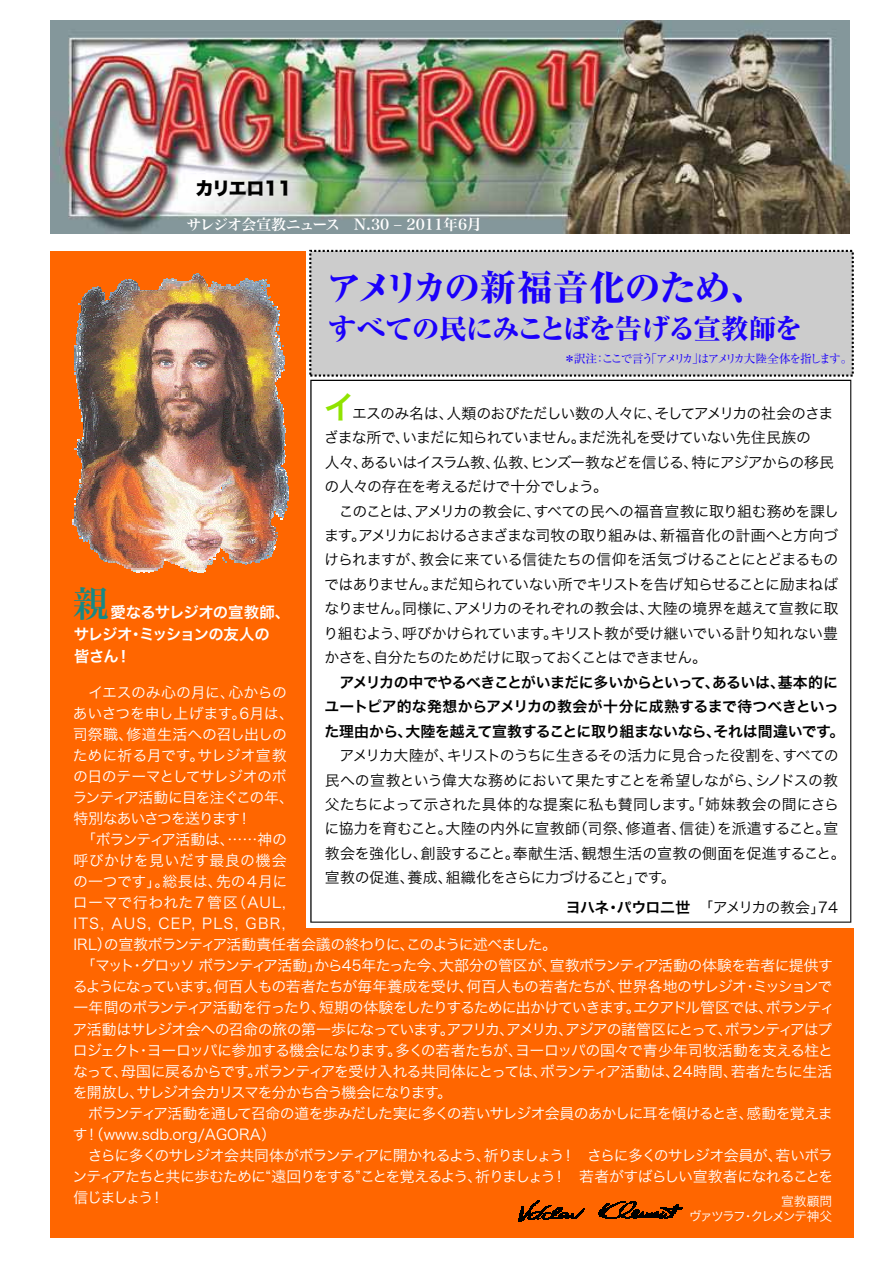
<style>
.page{position:relative;width:893px;height:1263px;background:#fff}
.page>*{position:absolute;margin:0;border:0;box-sizing:border-box;transform-origin:0 0}
.t1{font:800 36.15px "Ryumin Pro";letter-spacing:-.03em;color:#1b00fb}
.t2{font:35.55px "Hira Min Pro W6";color:#168986}
.t3{font:800 27.6px "Ryumin Pro";letter-spacing:-.055em;color:#1b00fb}
.t4{font:18px "Hira Kaku Std W8";letter-spacing:-.02em;color:#000}
.t5{font:15.45px/22px "Hira Kaku Pro W6";letter-spacing:-.05em;color:#fff}
.t6{font:14.85px/21px "Hira Kaku Pro W3";letter-spacing:-.045em;color:#fff}
.t7{font:14.85px/24.5px "Hira Kaku Pro W3";letter-spacing:-.035em;color:#000}
.t8{font:14.85px/24.5px "Hira Kaku Pro W3";letter-spacing:-.015em;color:#000}
.t9{font:14.85px/24.5px "Hira Kaku Pro W6";letter-spacing:-.025em;color:#000;text-align:center}
.t10{font:14.85px "Hira Min Pro W6";letter-spacing:-.015em;color:#fff}
.t11{font:14.85px "Hira Kaku Pro W3";letter-spacing:-.06em;color:#000}
.t12{font:12.75px/15.3px "Hira Kaku Pro W3";letter-spacing:-.12em;color:#fff;text-align:right}
.t13{font:11.7px "Ryumin Pro";letter-spacing:-.15em;color:#1b00fb}
.s1{font-family:"Hira Kaku Pro W6";font-size:31.95px;color:#90e300}
.s2{font-family:"Hira Kaku Pro W6"}
</style>
<div class="page">
<img style="left:50px;top:21px;width:799px;height:213px">
<svg style="left:310px;top:380px;width:541px;height:543px"></svg>
<div style="left:51px;top:251px;width:255px;height:680px;background:#f60"></div>
<div style="left:309px;top:250px;width:544px;height:127px;background:#ccc;border:2px dashed #000"></div>
<img style="left:160px;top:283px;width:3px;height:6px">
<img style="left:139px;top:290px;width:24px;height:1px">
<img style="left:139px;top:291px;width:24px;height:1px">
<img style="left:139px;top:292px;width:24px;height:2px">
<img style="left:139px;top:294px;width:24px;height:1px">
<img style="left:139px;top:295px;width:129px;height:5px">
<img style="left:139px;top:296px;width:24px;height:1px">
<img style="left:139px;top:298px;width:24px;height:1px">
<img style="left:163px;top:273px;width:107px;height:26px">
<img style="left:139px;top:300px;width:130px;height:1px">
<svg style="left:81px;top:280px;width:58px;height:22px"></svg>
<img style="left:106px;top:301px;width:166px;height:1px">
<img style="left:81px;top:302px;width:191px;height:6px">
<img style="left:79px;top:303px;width:194px;height:1px">
<img style="left:81px;top:308px;width:193px;height:3px">
<img style="left:81px;top:311px;width:199px;height:4px">
<img style="left:80px;top:313px;width:199px;height:5px">
<svg style="left:274px;top:307px;width:6px;height:7px"></svg>
<img style="left:82px;top:318px;width:197px;height:1px">
<img style="left:81px;top:320px;width:198px;height:1px">
<img style="left:81px;top:321px;width:195px;height:1px">
<img style="left:81px;top:322px;width:197px;height:2px">
<img style="left:81px;top:324px;width:197px;height:2px">
<img style="left:81px;top:326px;width:194px;height:2px">
<img style="left:82px;top:328px;width:193px;height:4px">
<img style="left:81px;top:329px;width:194px;height:1px">
<svg style="left:78px;top:318px;width:3px;height:16px"></svg>
<img style="left:80px;top:332px;width:194px;height:2px">
<img style="left:77px;top:334px;width:198px;height:6px">
<img style="left:80px;top:340px;width:195px;height:2px">
<img style="left:80px;top:342px;width:194px;height:1px">
<img style="left:80px;top:343px;width:195px;height:2px">
<img style="left:80px;top:345px;width:195px;height:1px">
<img style="left:80px;top:346px;width:195px;height:2px">
<svg style="left:75px;top:340px;width:5px;height:9px"></svg>
<img style="left:81px;top:348px;width:194px;height:1px">
<svg style="left:275px;top:325px;width:8px;height:24px"></svg>
<img style="left:75px;top:349px;width:205px;height:2px">
<img style="left:75px;top:351px;width:207px;height:4px">
<img style="left:75px;top:355px;width:204px;height:1px">
<img style="left:80px;top:356px;width:200px;height:1px">
<img style="left:81px;top:357px;width:198px;height:1px">
<img style="left:75px;top:358px;width:205px;height:1px">
<img style="left:75px;top:359px;width:205px;height:2px">
<img style="left:75px;top:361px;width:205px;height:7px">
<img style="left:78px;top:364px;width:202px;height:1px">
<img style="left:75px;top:368px;width:205px;height:2px">
<svg style="left:280px;top:355px;width:4px;height:15px"></svg>
<img style="left:77px;top:370px;width:205px;height:2px">
<img style="left:75px;top:372px;width:206px;height:3px">
<img style="left:77px;top:375px;width:203px;height:5px">
<img style="left:77px;top:380px;width:199px;height:9px">
<img style="left:79px;top:389px;width:197px;height:8px">
<img style="left:79px;top:397px;width:199px;height:1px">
<img style="left:81px;top:398px;width:197px;height:1px">
<img style="left:80px;top:399px;width:203px;height:21px">
<img style="left:81px;top:420px;width:204px;height:22px">
<svg style="left:78px;top:437px;width:5px;height:5px"></svg>
<img style="left:78px;top:442px;width:207px;height:14px">
<img style="left:80px;top:456px;width:205px;height:6px">
<img style="left:81px;top:460px;width:195px;height:1px">
<img style="left:82px;top:462px;width:194px;height:2px">
<img style="left:82px;top:464px;width:194px;height:5px">
<img style="left:82px;top:466px;width:194px;height:1px">
<img style="left:81px;top:469px;width:194px;height:2px">
<img style="left:81px;top:471px;width:195px;height:1px">
<img style="left:80px;top:472px;width:207px;height:11px">
<img style="left:81px;top:475px;width:195px;height:1px">
<svg style="left:276px;top:460px;width:10px;height:16px"></svg>
<img style="left:82px;top:483px;width:204px;height:2px">
<img style="left:79px;top:485px;width:209px;height:6px">
<img style="left:78px;top:491px;width:194px;height:5px">
<img style="left:78px;top:496px;width:194px;height:1px">
<img style="left:77px;top:497px;width:195px;height:2px">
<img style="left:75px;top:499px;width:197px;height:1px">
<img style="left:77px;top:500px;width:195px;height:1px">
<img style="left:77px;top:501px;width:195px;height:2px">
<img style="left:75px;top:503px;width:197px;height:1px">
<img style="left:77px;top:504px;width:195px;height:1px">
<img style="left:77px;top:505px;width:195px;height:1px">
<img style="left:75px;top:506px;width:197px;height:1px">
<img style="left:75px;top:507px;width:197px;height:8px">
<img style="left:75px;top:515px;width:197px;height:3px">
<img style="left:75px;top:518px;width:195px;height:8px">
<svg style="left:272px;top:491px;width:16px;height:28px"></svg>
<img style="left:77px;top:526px;width:194px;height:1px">
<img style="left:78px;top:527px;width:195px;height:1px">
<img style="left:78px;top:528px;width:197px;height:4px">
<img style="left:78px;top:530px;width:194px;height:1px">
<img style="left:79px;top:532px;width:199px;height:1px">
<img style="left:89px;top:533px;width:185px;height:2px">
<img style="left:89px;top:536px;width:189px;height:2px">
<img style="left:89px;top:538px;width:185px;height:1px">
<img style="left:90px;top:539px;width:186px;height:4px">
<svg style="left:79px;top:533px;width:10px;height:9px"></svg>
<img style="left:90px;top:541px;width:132px;height:1px">
<img style="left:91px;top:543px;width:131px;height:4px">
<img style="left:91px;top:547px;width:128px;height:3px">
<img style="left:94px;top:550px;width:125px;height:2px">
<img style="left:96px;top:552px;width:122px;height:1px">
<img style="left:98px;top:553px;width:118px;height:3px">
<img style="left:99px;top:556px;width:114px;height:2px">
<img style="left:102px;top:558px;width:106px;height:1px">
<img style="left:104px;top:559px;width:59px;height:2px">
<img style="left:166px;top:559px;width:41px;height:1px">
<img style="left:168px;top:560px;width:45px;height:1px">
<img style="left:108px;top:561px;width:55px;height:1px">
<img style="left:171px;top:561px;width:42px;height:3px">
<img style="left:118px;top:562px;width:45px;height:2px">
<img style="left:120px;top:564px;width:43px;height:1px">
<img style="left:175px;top:564px;width:37px;height:1px">
<svg style="left:222px;top:541px;width:53px;height:24px"></svg>
<img style="left:122px;top:565px;width:40px;height:1px">
<img style="left:124px;top:566px;width:38px;height:2px">
<img style="left:126px;top:568px;width:34px;height:1px">
<svg style="left:132px;top:569px;width:26px;height:3px"></svg>
<svg style="left:178px;top:565px;width:28px;height:7px"></svg>
<div style="left:50px;top:928px;width:803px;height:309px;background:#f60"></div>
<svg style="left:598px;top:1201px;width:84px;height:18px"></svg>
<svg style="left:518px;top:1201px;width:66px;height:21px"></svg>
<p class="t4" style="left:195px;top:178px;width:98px">カリエロ11</p>
<p class="t10" style="left:186px;top:212px;width:297px">サレジオ会宣教ニュース　N.30 ‒ 2011年6月</p>
<h1 class="t1" style="left:326px;top:259px;width:442px">アメリカの新福音化のため、</h1>
<h3 class="t3" style="left:328px;top:307px;width:475px">すべての民にみことばを告げる宣教師を</h3>
<p class="t13" style="left:563px;top:349px;width:290px">＊訳注：ここで言う「アメリカ」はアメリカ大陸全体を指します。</p>
<p class="t7" style="left:323px;top:400px;width:517px"><span class="s1">イ</span>エスのみ名は、人類のおびただしい数の人々に、そしてアメリカの社会のさまざまな所で、いまだに知られていません。まだ洗礼を受けていない先住民族の<br>人々、あるいはイスラム教、仏教、ヒンズー教などを信じる、特にアジアからの移民の人々の存在を考えるだけで十分でしょう。<br>　このことは、アメリカの教会に、すべての民への福音宣教に取り組む務めを課します。アメリカにおけるさまざまな司牧の取り組みは、新福音化の計画へと方向づけられますが、教会に来ている信徒たちの信仰を活気づけることにとどまるものではありません。まだ知られていない所でキリストを告げ知らせることに励まねばなりません。同様に、アメリカのそれぞれの教会は、大陸の境界を越えて宣教に取り組むよう、呼びかけられています。キリスト教が受け継いでいる計り知れない豊かさを、自分たちのためだけに取っておくことはできません。</p>
<p class="t9" style="left:324px;top:669px;width:521px">アメリカの中でやるべきことがいまだに多いからといって、あるいは、基本的に<br>ユートピア的な発想からアメリカの教会が十分に成熟するまで待つべきといった理由から、大陸を越えて宣教することに取り組まないなら、それは間違いです。</p>
<p class="t8" style="left:324px;top:742px;width:522px">　アメリカ大陸が、キリストのうちに生きるその活力に見合った役割を、すべての民への宣教という偉大な務めにおいて果たすことを希望しながら、シノドスの教父たちによって示された具体的な提案に私も賛同します。「姉妹教会の間にさらに協力を育むこと。大陸の内外に宣教師（司祭、修道者、信徒）を派遣すること。宣教会を強化し、創設すること。奉献生活、観想生活の宣教の側面を促進すること。宣教の促進、養成、組織化をさらに力づけること」です。</p>
<p class="t11" style="left:565px;top:894px;width:274px"><span class="s2">ヨハネ・パウロ二世</span>　「アメリカの教会」74</p>
<h2 class="t2" style="left:73px;top:572px;width:37px">親</h2>
<p class="t5" style="left:74px;top:601px;width:218px">　　 愛なるサレジオの宣教師、サレジオ・ミッションの友人の<br>皆さん！</p>
<p class="t6" style="left:72px;top:681px;width:763px">　イエスのみ心の月に、心からの<br>あいさつを申し上げます。6月は、<br>司祭職、修道生活への召し出しの<br>ために祈る月です。サレジオ宣教<br>の日のテーマとしてサレジオのボ<br>ランティア活動に目を注ぐこの年、<br>特別なあいさつを送ります！<br>　「ボランティア活動は、……神の<br>呼びかけを見いだす最良の機会<br>の一つです」。総長は、先の４月に<br>ローマで行われた７管区（AUL,<br>ITS, AUS, CEP, PLS, GBR,<br>IRL）の宣教ボランティア活動責任者会議の終わりに、このように述べました。<br>　「マット・グロッソ ボランティア活動」から45年たった今、大部分の管区が、宣教ボランティア活動の体験を若者に提供するようになっています。何百人もの若者たちが毎年養成を受け、何百人もの若者たちが、世界各地のサレジオ・ミッションで一年間のボランティア活動を行ったり、短期の体験をしたりするために出かけていきます。エクアドル管区では、ボランティア活動はサレジオ会への召命の旅の第一歩になっています。アフリカ、アメリカ、アジアの諸管区にとって、ボランティアはプロジェクト・ヨーロッパに参加する機会になります。多くの若者たちが、ヨーロッパの国々で青少年司牧活動を支える柱となって、母国に戻るからです。ボランティアを受け入れる共同体にとっては、ボランティア活動は、24時間、若者たちに生活を開放し、サレジオ会カリスマを分かち合う機会になります。<br>　ボランティア活動を通して召命の道を歩みだした実に多くの若いサレジオ会員のあかしに耳を傾けるとき、感動を覚えます！（www.sdb.org/AGORA）<br>　さらに多くのサレジオ会共同体がボランティアに開かれるよう、祈りましょう！　さらに多くのサレジオ会員が、若いボランティアたちと共に歩むために“遠回りをする”ことを覚えるよう、祈りましょう！　若者がすばらしい宣教者になれることを信じましょう！</p>
<p class="t12" style="left:688px;top:1192px;width:145px">宣教顧問<br>ヴァツラフ・クレメンテ神父</p>
</div>
